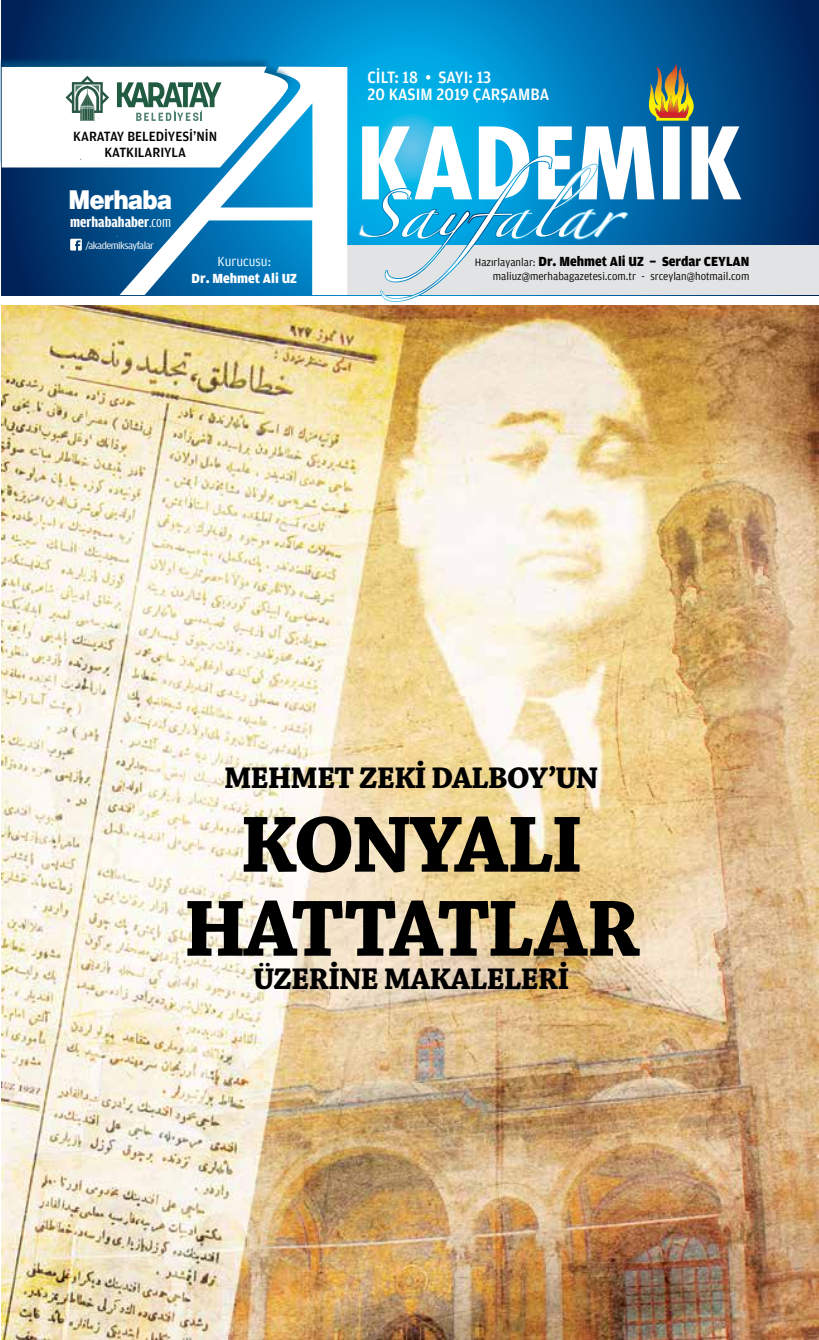
<style>
.page{position:relative;width:819px;height:1340px;background:#fff}
.page>*{position:absolute;margin:0;border:0;box-sizing:border-box;transform-origin:0 0}
.t1{font:700 84px/84px "Chaparral Pro";letter-spacing:-.035em;color:#000;text-align:center}
.t2{font:42.7px "Zapfino";color:#fff;scale:1.2 1}
.t3{font:700 31.5px "Chaparral Pro";letter-spacing:-.035em;color:#000}
.t4{font:900 26.6px "Helvetica";letter-spacing:-.04em;color:#fff;scale:.87 1}
.t5{font:500 17.5px/17.5px "Toprak";color:#fff;scale:.93 1}
.t6{font:700 15.05px "Toprak Comp";color:#fff;scale:1.2 1}
.t7{font:500 14.17px/16.3px "Toprak";color:#000;text-align:center;scale:.95 1}
.t8{font:700 14px "Toprak";color:#000;scale:.95 1}
.t9{font:700 14px "Toprak";color:#fff;scale:.95 1}
.t10{font:14px "Toprak";color:#fff;scale:.95 1}
.t11{font:11.38px "Toprak";color:#000;scale:.95 1}
.t12{font:10.5px "Toprak Cond";letter-spacing:-.04em;color:#fff;scale:1.21 1}
.s1{font-weight:400}
.s2{font-weight:400;font-size:11.38px}
</style>
<div class="page">
<img style="left:2px;top:305px;width:817px;height:1034px">
<svg style="left:2px;top:0;width:817px;height:295px;background:#00538f"></svg>
<div style="left:316px;top:245px;width:503px;height:50px;background:#e2e3e4"></div>
<svg style="left:119px;top:66px;width:239px;height:230px"></svg>
<svg style="left:358px;top:63px;width:383px;height:239px"></svg>
<div style="left:0;top:56px;width:293px;height:112px;background:#005785;opacity:.75"></div>
<svg style="left:70px;top:239px;width:12px;height:11px"></svg>
<svg style="left:0;top:65px;width:297px;height:104px"></svg>
<p class="t7" style="left:73px;top:128px;width:153px">KARATAY BELEDİYESİ’NİN<br>KATKILARIYLA</p>
<h3 class="t4" style="left:68px;top:183px;width:121px">Merhaba</h3>
<h3 class="t6" style="left:70px;top:213px;width:86px">merhabahaber<span class="s1">.com</span></h3>
<p class="t12" style="left:85px;top:239px;width:58px">/akademiksayfalar</p>
<p class="t10" style="left:217px;top:253px;width:58px">Kurucusu:</p>
<p class="t9" style="left:191px;top:271px;width:112px">Dr. Mehmet Ali UZ</p>
<h3 class="t5" style="left:367px;top:68px;width:197px">CİLT: 18 • SAYI: 13<br>20 KASIM 2019 ÇARŞAMBA</h3>
<h2 class="t2" style="left:356px;top:196px;width:234px">Sayfalar</h2>
<p class="t8" style="left:475px;top:254px;width:290px"><span class="s2">Hazırlayanlar:</span> Dr. Mehmet Ali UZ - Serdar CEYLAN</p>
<p class="t11" style="left:493px;top:270px;width:271px">maliuz@merhabagazetesi.com.tr - srceylan@hotmail.com</p>
<h3 class="t3" style="left:224px;top:759px;width:376px">MEHMET ZEKİ DALBOY’UN</h3>
<h1 class="t1" style="left:183px;top:806px;width:457px">KONYALI<br>HATTATLAR</h1>
<h3 class="t3" style="left:253px;top:960px;width:318px">ÜZERİNE MAKALELERİ</h3>
</div>
